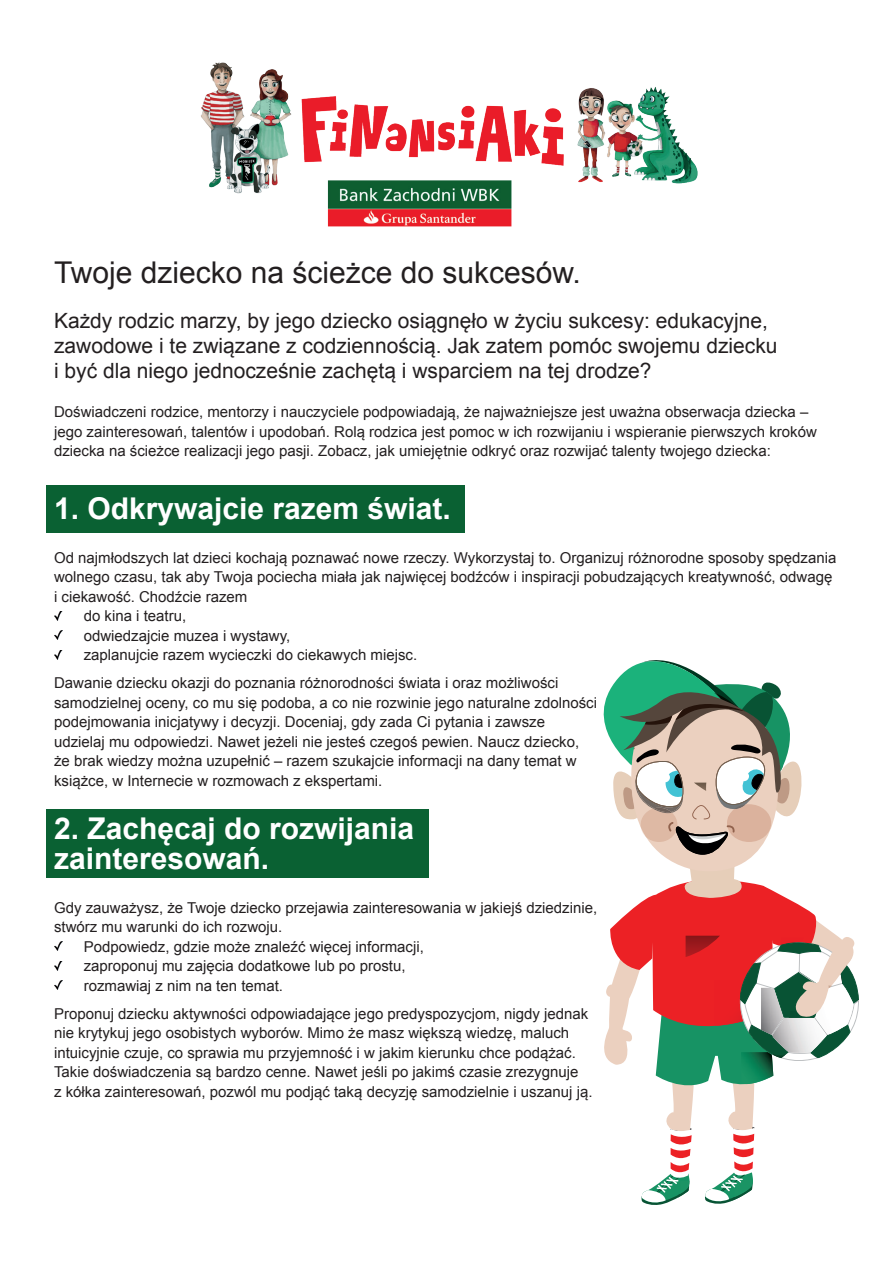
<style>
.page{position:relative;width:893px;height:1263px;background:#fff}
.page>*{position:absolute;margin:0;border:0;box-sizing:border-box;transform-origin:0 0}
.t1{font:700 30px/30px "Arial";color:#fff}
.t2{font:30px "Arial";color:#231f20}
.t3{font:21px/25.2px "Arial";color:#231f20}
.t4{font:15px/19.5px "Arial";color:#231f20}
</style>
<div class="page">
<img style="left:201px;top:62px;width:497px;height:165px">
<div style="left:46px;top:809px;width:383px;height:69px;background:#0a6133"></div>
<svg style="left:603px;top:660px;width:256px;height:545px"></svg>
<img style="left:732px;top:1188px;width:20px;height:13px">
<img style="left:734px;top:1180px;width:19px;height:17px">
<div style="left:46px;top:485px;width:419px;height:48px;background:#0a6133"></div>
<svg style="left:55px;top:611px;width:8px;height:9px"></svg>
<svg style="left:55px;top:630px;width:8px;height:10px"></svg>
<svg style="left:55px;top:650px;width:8px;height:9px"></svg>
<svg style="left:55px;top:941px;width:8px;height:10px"></svg>
<svg style="left:55px;top:961px;width:8px;height:9px"></svg>
<svg style="left:55px;top:980px;width:8px;height:10px"></svg>
<h1 class="t2" style="left:54px;top:253px;width:528px">Twoje dziecko na ścieżce do sukcesów.</h1>
<h2 class="t3" style="left:54px;top:308px;width:725px">Każdy rodzic marzy, by jego dziecko osiągnęło w życiu sukcesy: edukacyjne, zawodowe i te związane z codziennością. Jak zatem pomóc swojemu dziecku i być dla niego jednocześnie zachętą i wsparciem na tej drodze?</h2>
<p class="t4" style="left:54px;top:403px;width:764px">Doświadczeni rodzice, mentorzy i nauczyciele podpowiadają, że najważniejsze jest uważna obserwacja dziecka – jego zainteresowań, talentów i upodobań. Rolą rodzica jest pomoc w ich rozwijaniu i wspieranie pierwszych kroków dziecka na ścieżce realizacji jego pasji. Zobacz, jak umiejętnie odkryć oraz rozwijać talenty twojego dziecka:</p>
<h1 class="t1" style="left:54px;top:495px;width:398px">1. Odkrywajcie razem świat.</h1>
<p class="t4" style="left:54px;top:548px;width:784px">Od najmłodszych lat dzieci kochają poznawać nowe rzeczy. Wykorzystaj to. Organizuj różnorodne sposoby spędzania</p>
<p class="t4" style="left:54px;top:567px;width:780px">wolnego czasu, tak aby Twoja pociecha miała jak najwięcej bodźców i inspiracji pobudzających kreatywność, odwagę</p>
<p class="t4" style="left:54px;top:587px;width:195px">i ciekawość. Chodźcie razem</p>
<p class="t4" style="left:84px;top:606px;width:104px">do kina i teatru,</p>
<p class="t4" style="left:84px;top:626px;width:208px">odwiedzajcie muzea i wystawy,</p>
<p class="t4" style="left:84px;top:645px;width:335px">zaplanujcie razem wycieczki do ciekawych miejsc.</p>
<p class="t4" style="left:54px;top:673px;width:544px">Dawanie dziecku okazji do poznania różnorodności świata i oraz możliwości samodzielnej oceny, co mu się podoba, a co nie rozwinie jego naturalne zdolności podejmowania inicjatywy i decyzji. Doceniaj, gdy zada Ci pytania i zawsze udzielaj mu odpowiedzi. Nawet jeżeli nie jesteś czegoś pewien. Naucz dziecko, że brak wiedzy można uzupełnić – razem szukajcie informacji na dany temat w książce, w Internecie w rozmowach z ekspertami.</p>
<h1 class="t1" style="left:54px;top:815px;width:362px">2. Zachęcaj do rozwijania zainteresowań.</h1>
<p class="t4" style="left:54px;top:898px;width:545px">Gdy zauważysz, że Twoje dziecko przejawia zainteresowania w jakiejś dziedzinie,</p>
<p class="t4" style="left:54px;top:917px;width:230px">stwórz mu warunki do ich rozwoju.</p>
<p class="t4" style="left:84px;top:937px;width:342px">Podpowiedz, gdzie może znaleźć więcej informacji,</p>
<p class="t4" style="left:84px;top:956px;width:323px">zaproponuj mu zajęcia dodatkowe lub po prostu,</p>
<p class="t4" style="left:84px;top:976px;width:201px">rozmawiaj z nim na ten temat.</p>
<p class="t4" style="left:54px;top:1004px;width:540px">Proponuj dziecku aktywności odpowiadające jego predyspozycjom, nigdy jednak nie krytykuj jego osobistych wyborów. Mimo że masz większą wiedzę, maluch intuicyjnie czuje, co sprawia mu przyjemność i w jakim kierunku chce podążać.<br>Takie doświadczenia są bardzo cenne. Nawet jeśli po jakimś czasie zrezygnuje<br>z kółka zainteresowań, pozwól mu podjąć taką decyzję samodzielnie i uszanuj ją.</p>
</div>
